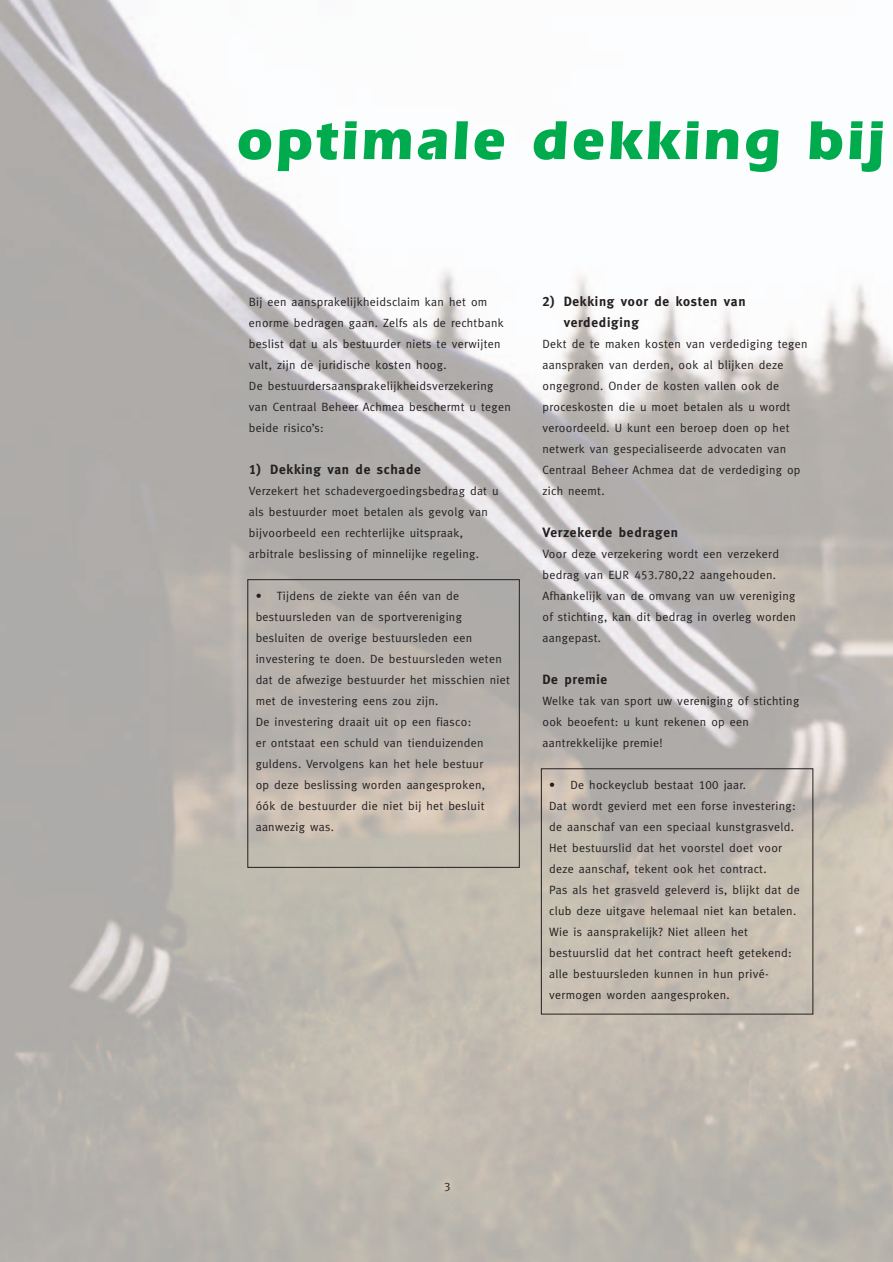
<style>
.page{position:relative;width:893px;height:1262px;background:#fff}
.page>*{position:absolute;margin:0;border:0;box-sizing:border-box;transform-origin:0 0}
.t1{font:700 57px "Eras IT Cby BT";letter-spacing:.055em;color:#00ab4d}
.t2{font:700 13.5px/21px "Meta";letter-spacing:.055em;color:#231f20}
.t3{font:12px/21px "Meta";letter-spacing:.025em;color:#231f20}
.s1{font-family:"Meta Bold Caps";font-weight:400}
.s2{font-family:"Meta Caps"}
</style>
<div class="page">
<img style="left:0;top:0;width:892px;height:1262px">
<div style="left:247px;top:579px;width:272px;height:288px;border:1px solid #231f20"></div>
<div style="left:541px;top:768px;width:272px;height:246px;border:1px solid #231f20"></div>
<h1 class="t1" style="left:237px;top:122px;width:649px">optimale dekking bij</h1>
<p class="t3" style="left:249px;top:292px;width:263px">Bij een aansprakelijkheidsclaim kan het om enorme bedragen gaan. Zelfs als de rechtbank beslist dat u als bestuurder niets te verwijten valt, zijn de juridische kosten hoog.<br>De bestuurdersaansprakelijkheidsverzekering van Centraal Beheer Achmea beschermt u tegen beide risico’s:</p>
<p class="t2" style="left:249px;top:460px;width:174px"><span class="s1">1</span>) Dekking van de schade</p>
<p class="t3" style="left:249px;top:481px;width:251px">Verzekert het schadevergoedingsbedrag dat u als bestuurder moet betalen als gevolg van bijvoorbeeld een rechterlijke uitspraak, arbitrale beslissing of minnelijke regeling.</p>
<p class="t3" style="left:256px;top:586px;width:256px">• Tijdens de ziekte van één van de bestuursleden van de sportvereniging besluiten de overige bestuursleden een investering te doen. De bestuursleden weten dat de afwezige bestuurder het misschien niet met de investering eens zou zijn.<br>De investering draait uit op een fiasco:<br>er ontstaat een schuld van tienduizenden guldens. Vervolgens kan het hele bestuur<br>op deze beslissing worden aangesproken,<br>óók de bestuurder die niet bij het besluit aanwezig was.</p>
<p class="t2" style="left:563px;top:292px;width:183px;text-indent:-21px"><span class="s1">2</span>) Dekking voor de kosten van verdediging</p>
<p class="t3" style="left:542px;top:334px;width:266px">Dekt de te maken kosten van verdediging tegen aanspraken van derden, ook al blijken deze ongegrond. Onder de kosten vallen ook de proceskosten die u moet betalen als u wordt veroordeeld. U kunt een beroep doen op het netwerk van gespecialiseerde advocaten van Centraal Beheer Achmea dat de verdediging op zich neemt.</p>
<p class="t2" style="left:542px;top:523px;width:137px">Verzekerde bedragen</p>
<p class="t3" style="left:542px;top:544px;width:255px">Voor deze verzekering wordt een verzekerd bedrag van EUR <span class="s2">453.780,22</span> aangehouden.<br>Afhankelijk van de omvang van uw vereniging of stichting, kan dit bedrag in overleg worden aangepast.</p>
<p class="t2" style="left:542px;top:670px;width:66px">De premie</p>
<p class="t3" style="left:542px;top:691px;width:258px">Welke tak van sport uw vereniging of stichting ook beoefent: u kunt rekenen op een aantrekkelijke premie!</p>
<p class="t3" style="left:549px;top:775px;width:252px">• De hockeyclub bestaat <span class="s2">100</span> jaar.<br>Dat wordt gevierd met een forse investering: de aanschaf van een speciaal kunstgrasveld.<br>Het bestuurslid dat het voorstel doet voor deze aanschaf, tekent ook het contract.<br>Pas als het grasveld geleverd is, blijkt dat de club deze uitgave helemaal niet kan betalen.<br>Wie is aansprakelijk? Niet alleen het bestuurslid dat het contract heeft getekend: alle bestuursleden kunnen in hun privé&shy;vermogen worden aangesproken.</p>
<p class="t3" style="left:444px;top:1175px;width:8px">3</p>
</div>
